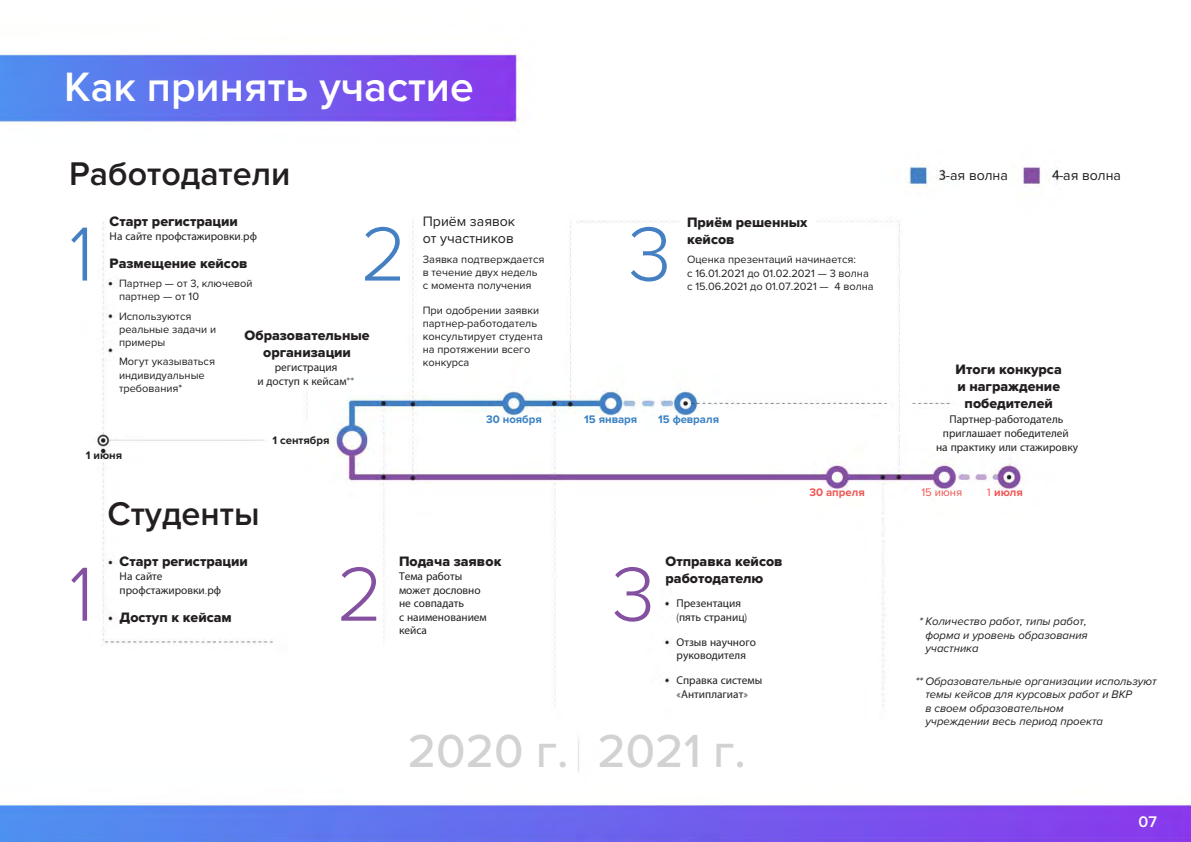
<style>
.page{position:relative;width:1191px;height:842px;background:#fff}
.page>*{position:absolute;margin:0;border:0;box-sizing:border-box;transform-origin:0 0}
.t1{font:300 79.4px "Proxima Nova";color:#4480c2}
.t2{font:300 79.4px "Proxima Nova";color:#8451a1}
.t3{font:500 48px "Proxima Nova";color:#d3d2d2}
.t4{font:600 42.5px "Proxima Nova";color:#fff}
.t5{font:600 34px "Proxima Nova";color:#231f20}
.t6{font:600 16px "Proxima Nova";color:#fff}
.t7{font:14.2px/17px "Proxima Nova Extrabld";color:#231f20}
.t8{font:14.2px/17px "Proxima Nova";color:#231f20}
.t9{font:11.3px/13.6px "Myriad Pro";color:#231f20}
.t10{font:italic 11.3px/13.6px "Proxima Nova";color:#231f20}
.t11{font:700 11.3px "Proxima Nova";color:#3880c2}
.t12{font:700 11.3px "Proxima Nova";color:#231f20}
.t13{font:700 11.3px "Proxima Nova";color:#f05552}
.t14{font:11.3px "Proxima Nova";color:#f05552}
.t15{font:11px/13.2px "Proxima Nova";color:#231f20}
.s1{font-family:"Proxima Nova";font-weight:300}
.s2{font-family:"Myriad Pro";font-weight:400}
</style>
<div class="page">
<img style="left:0;top:53px;width:1191px;height:789px">
<h3 class="t4" style="left:64px;top:62px;width:411px">Как принять участие</h3>
<h3 class="t5" style="left:69px;top:154px;width:223px">Работодатели</h3>
<h1 class="t1" style="left:69px;top:210px;width:26px">1</h1>
<p class="t7" style="left:110px;top:213px;width:130px">Старт регистрации</p>
<p class="t9" style="left:110px;top:229px;width:149px">На сайте профстажировки<span class="s1">.</span>рф</p>
<p class="t7" style="left:110px;top:255px;width:140px">Размещение кейсов</p>
<p class="t8" style="left:423px;top:212px;width:94px">Приём заявок от участников</p>
<p class="t15" style="left:423px;top:252px;width:123px">Заявка подтверждается в течение двух недель с момента получения</p>
<p class="t15" style="left:423px;top:303px;width:122px">При одобрении заявки партнер-работодатель консультирует студента на протяжении всего конкурса</p>
<p class="t7" style="left:687px;top:214px;width:122px">Приём решенных кейсов</p>
<p class="t15" style="left:687px;top:253px;width:183px">Оценка презентаций начинается:<br>с 16.01.2021 до 01.02.2021 — 3 волна</p>
<h1 class="t1" style="left:360px;top:210px;width:48px">2</h1>
<h1 class="t1" style="left:628px;top:210px;width:45px">3</h1>
<p class="t15" style="left:119px;top:276px;width:135px">Партнер — от 3, ключевой</p>
<p class="t15" style="left:687px;top:279px;width:188px">с 15.06.2021 до 01.07.2021 — 4 волна</p>
<p class="t15" style="left:119px;top:286px;width:82px;line-height:19.7px">партнер — от 10<br>Используются</p>
<p class="t15" style="left:119px;top:322px;width:99px">реальные задачи и примеры</p>
<p class="t15" style="left:119px;top:355px;width:98px">Могут указываться индивидуальные требования*</p>
<p class="t7" style="left:245px;top:328px;width:126px;text-align:center">Образовательные организации</p>
<p class="t9" style="left:257px;top:360px;width:98px;text-align:center">регистрация<br>и доступ к кейсам<span class="s1">**</span></p>
<p class="t12" style="left:272px;top:432px;width:58px">1 сентября</p>
<p class="t11" style="left:486px;top:410px;width:57px">30 ноября</p>
<p class="t11" style="left:584px;top:410px;width:55px">15 января</p>
<p class="t11" style="left:658px;top:410px;width:62px">15 февраля</p>
<p class="t12" style="left:86px;top:447px;width:38px">1 июня</p>
<p class="t8" style="left:946px;top:166px;width:64px">-ая волна</p>
<p class="t8" style="left:1059px;top:166px;width:64px">-ая волна</p>
<p class="t7" style="left:955px;top:361px;width:108px;text-align:center">Итоги конкурса и награждение победителей</p>
<p class="t9" style="left:936px;top:412px;width:144px;text-align:center">Партнер<span class="s1">-</span>работодатель приглашает победителей<br>на практику или стажировку</p>
<h1 class="t2" style="left:69px;top:550px;width:26px">1</h1>
<h3 class="t5" style="left:107px;top:495px;width:153px">Студенты</h3>
<p class="t7" style="left:120px;top:553px;width:130px">Старт регистрации</p>
<p class="t9" style="left:120px;top:569px;width:103px">На сайте профстажировки<span class="s1">.</span>рф</p>
<p class="t7" style="left:120px;top:609px;width:114px">Доступ к кейсам</p>
<p class="t7" style="left:399px;top:553px;width:104px">Подача заявок</p>
<p class="t9" style="left:399px;top:569px;width:89px">Тема работы может дословно не совпадать<br>с наименованием кейса</p>
<h1 class="t2" style="left:337px;top:550px;width:48px">2</h1>
<h1 class="t2" style="left:612px;top:550px;width:45px">3</h1>
<p class="t7" style="left:665px;top:553px;width:119px">Отправка кейсов работодателю</p>
<p class="t9" style="left:676px;top:596px;width:72px">Презентация <span class="s1">(</span>пять страниц<span class="s1">)</span></p>
<p class="t9" style="left:676px;top:635px;width:81px">Отзыв научного руководителя</p>
<p class="t9" style="left:676px;top:673px;width:87px">Справка системы <span class="s1">«</span>Антиплагиат<span class="s1">»</span></p>
<h2 class="t3" style="left:408px;top:715px;width:340px">2020 г. 2021 г.</h2>
<p class="t13" style="left:809px;top:484px;width:57px">30 апреля</p>
<p class="t14" style="left:921px;top:484px;width:42px">15 июня</p>
<p class="t13" style="left:986px;top:484px;width:38px"><span class="s2">1</span> июля</p>
<p class="t10" style="left:925px;top:614px;width:164px;text-align:justify;text-indent:-6px">* Количество работ, типы работ, форма и уровень образования участника</p>
<p class="t10" style="left:925px;top:673px;width:233px;text-indent:-10px">** Образовательные организации используют темы кейсов для курсовых работ и ВКР<br>в своем образовательном<br>учреждении весь период проекта</p>
<h3 class="t6" style="left:1138px;top:812px;width:20px">07</h3>
</div>
